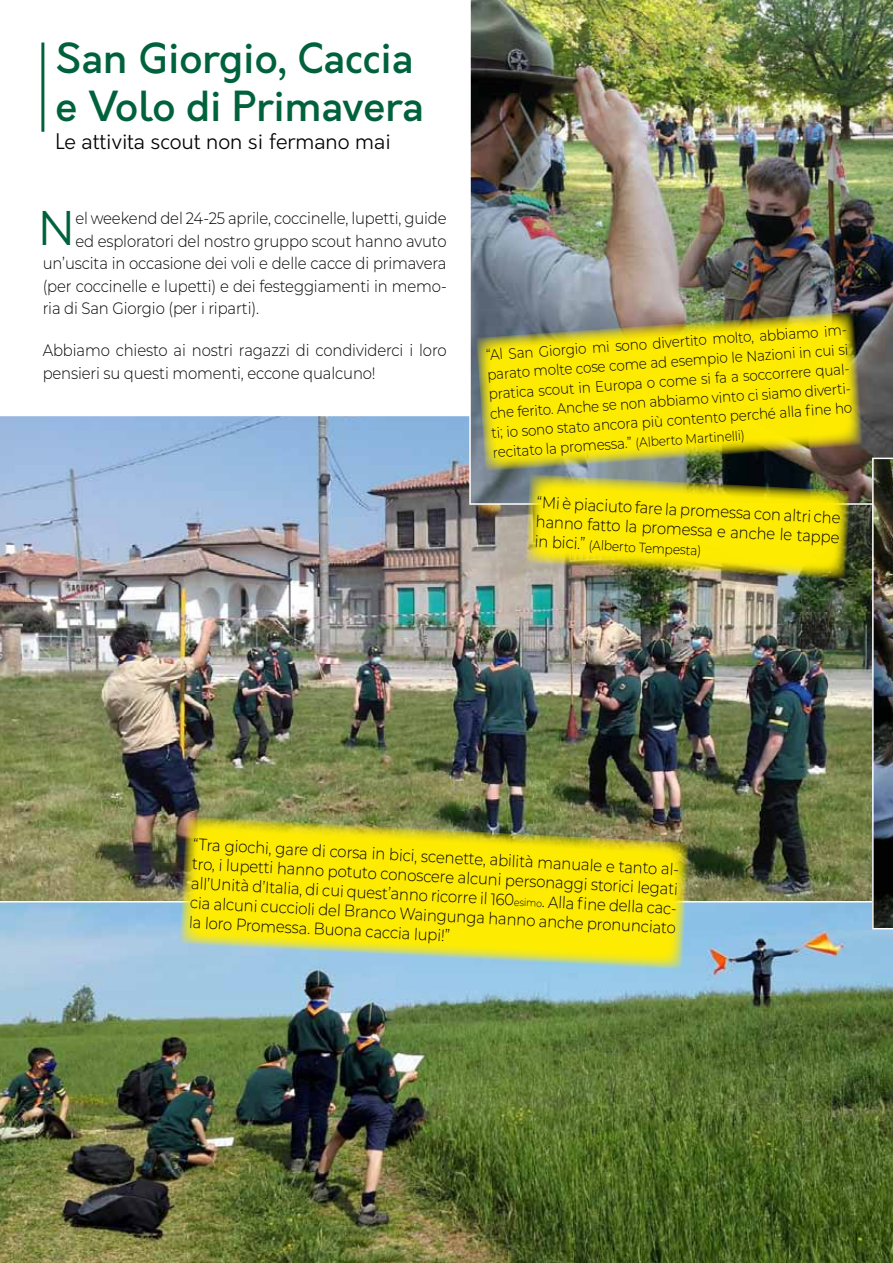
<style>
.page{position:relative;width:893px;height:1263px;background:#fff}
.page>*{position:absolute;margin:0;border:0;box-sizing:border-box;transform-origin:0 0}
.t1{font:48.6px "Montserrat";color:#00623c;scale:.96 1}
.t2{font:500 40.5px/48px "Orkney";color:#00623c}
.t3{font:300 21px "Orkney";color:#000}
.t4{font:300 16.5px/19.5px "Montserrat";letter-spacing:-.01em;color:#000;scale:.9 1}
.t5{font:300 15px/19.5px "Montserrat";color:#000;scale:.9 1}
.t6{font:300 13.5px "Montserrat";color:#000;scale:.9 1}
.s1{font-size:13.5px}
.s2{font-size:16.5px}
.s3{font-size:10.5px}
</style>
<div class="page">
<img style="left:0;top:902px;width:893px;height:361px">
<hr style="left:41px;top:43px;width:3px;height:89px;background:#00623c">
<img style="left:0;top:416px;width:872px;height:485px">
<img style="left:469px;top:0;width:424px;height:505px">
<img style="left:872px;top:458px;width:21px;height:471px">
<img style="left:179px;top:816px;width:510px;height:155px">
<img style="left:476px;top:311px;width:387px;height:161px">
<img style="left:525px;top:474px;width:325px;height:106px">
<h2 class="t2" style="left:56px;top:35px;width:370px">San Giorgio, Caccia e Volo di Primavera</h2>
<p class="t3" style="left:56px;top:128px;width:337px">Le attivita scout non si fermano mai</p>
<h1 class="t1" style="left:37px;top:195px;width:41px">N</h1>
<p class="t4" style="left:75px;top:208px;width:414px">el weekend del 24-25 aprile, coccinelle, lupetti, guide</p>
<p class="t4" style="left:75px;top:231px;width:414px">ed esploratori del nostro gruppo scout hanno avuto</p>
<p class="t4" style="left:43px;top:253px;width:450px">un’uscita in occasione dei voli e delle cacce di primavera</p>
<p class="t4" style="left:43px;top:276px;width:450px">(per coccinelle e lupetti) e dei festeggiamenti in memo-</p>
<p class="t4" style="left:43px;top:298px;width:242px">ria di San Giorgio (per i riparti).</p>
<p class="t4" style="left:43px;top:339px;width:450px;line-height:22.5px">Abbiamo chiesto ai nostri ragazzi di condividerci i loro pensieri su questi momenti, eccone qualcuno!</p>
<p class="t5" style="left:485px;top:345px;width:406px;rotate:-4deg">“Al San Giorgio mi sono divertito molto, abbiamo im&shy;parato molte cose come ad esempio le Nazioni in cui si pratica scout in Europa o come si fa a soccorrere qual&shy;che ferito. Anche se non abbiamo vinto ci siamo diverti&shy;ti; io sono stato ancora più contento perché alla fi ne ho recitato la promessa.” <span class="s1">(Alberto Martinelli)</span></p>
<p class="t4" style="left:537px;top:492px;width:339px;rotate:3deg">“Mi è piaciuto fare la promessa con altri che hanno fatto la promessa e anche le tappe</p>
<p class="t6" style="left:535px;top:533px;width:187px;rotate:3deg"><span class="s2">in bici.”</span> (Alberto Tempesta)</p>
<p class="t4" style="left:194px;top:834px;width:545px;rotate:3deg">“Tra giochi, gare di corsa in bici, scenette, abilità manuale e tanto al&shy;tro, i lupetti hanno potuto conoscere alcuni personaggi storici legati all’Unità d’Italia, di cui quest’anno ricorre il 160<span class="s3">esimo</span>. Alla fi ne della cac&shy;cia alcuni cuccioli del Branco Waingunga hanno anche pronunciato la loro Promessa. Buona caccia lupi!”</p>
</div>
